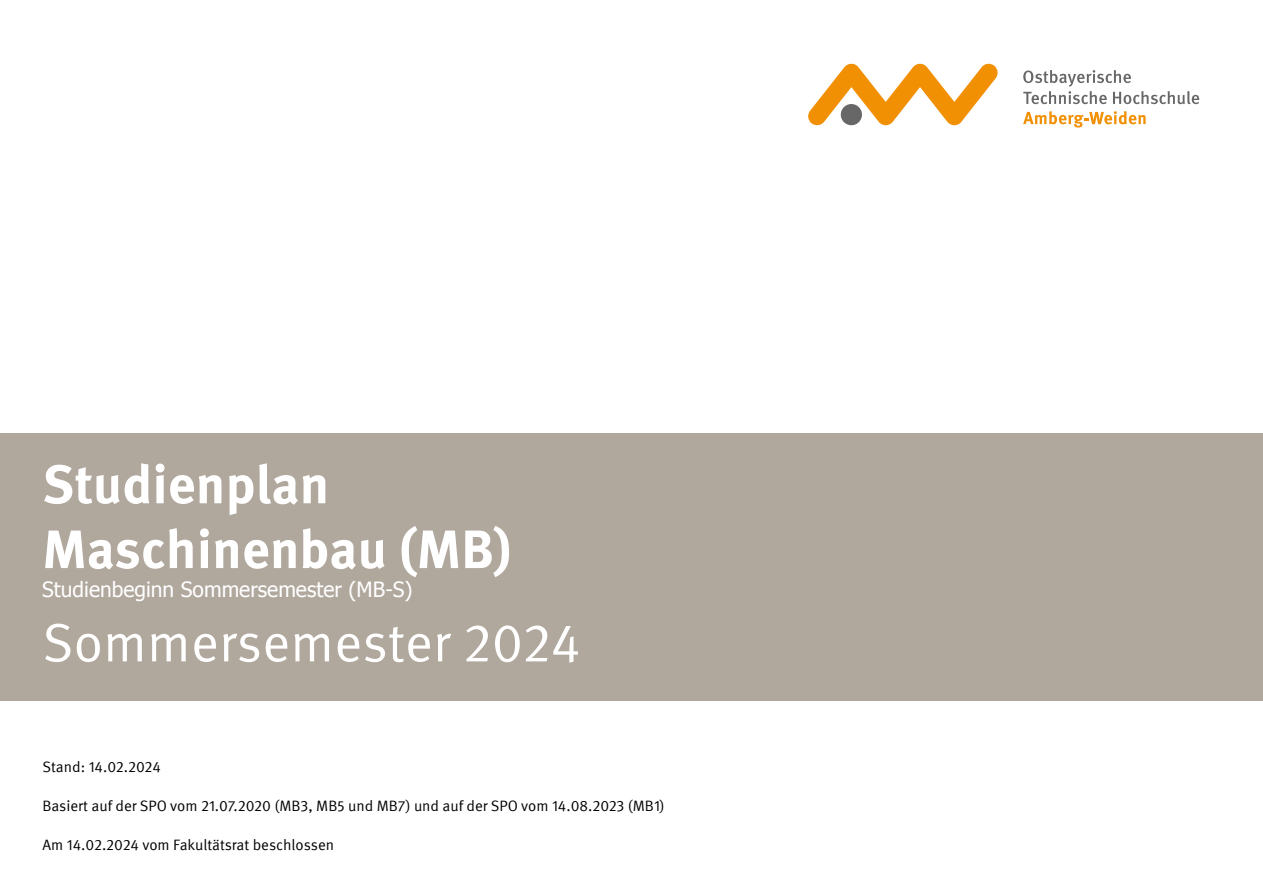
<style>
.page{position:relative;width:1263px;height:893px;background:#fff}
.page>*{position:absolute;margin:0;border:0;box-sizing:border-box;transform-origin:0 0}
.t1{font:700 54px/64.8px "Meta OT";color:#fff}
.t2{font:54px "Meta OT";color:#fff}
.t3{font:21px "Tahoma";color:#fff}
.t4{font:15px "Meta OT";color:#000}
</style>
<div class="page">
<svg style="left:1023px;top:111px;width:122px;height:17px"></svg>
<svg style="left:808px;top:64px;width:190px;height:62px"></svg>
<div style="left:841px;top:104px;width:21px;height:21px;background:#666766;border-radius:50%"></div>
<svg style="left:1023px;top:70px;width:176px;height:34px"></svg>
<div style="left:0;top:434px;width:1263px;height:267px;background:#b0a79d"></div>
<h1 class="t1" style="left:42px;top:453px;width:471px">Studienplan<br>Maschinenbau (MB)</h1>
<h2 class="t3" style="left:42px;top:575px;width:372px">Studienbeginn Sommersemester (MB-S)</h2>
<h1 class="t2" style="left:42px;top:610px;width:540px">Sommersemester 2024</h1>
<p class="t4" style="left:43px;top:758px;width:120px">Stand: 14.02.2024</p>
<p class="t4" style="left:43px;top:797px;width:624px">Basiert auf der SPO vom 21.07.2020 (MB3, MB5 und MB7) und auf der SPO vom 14.08.2023 (MB1)</p>
<p class="t4" style="left:43px;top:836px;width:293px">Am 14.02.2024 vom Fakultätsrat beschlossen</p>
</div>
